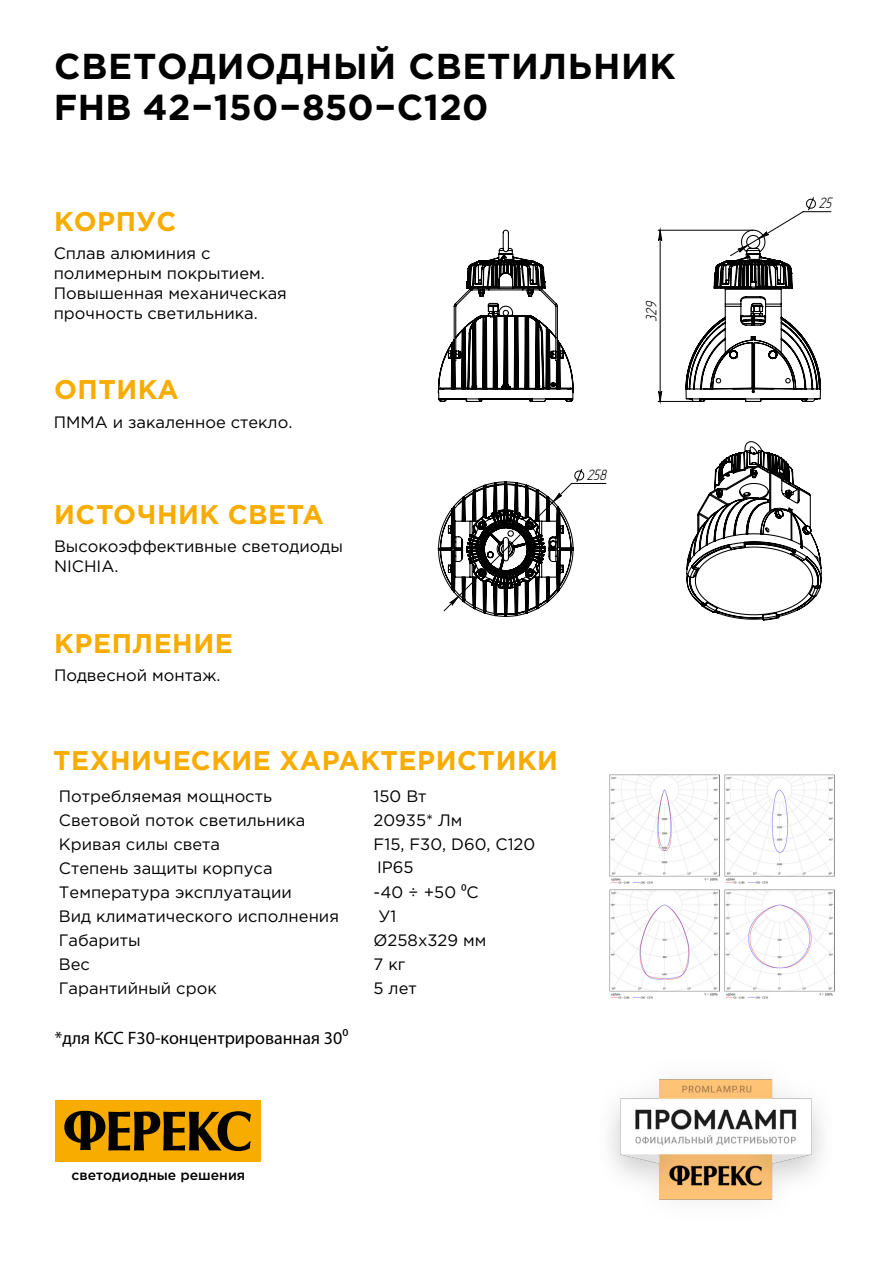
<style>
.page{position:relative;width:893px;height:1263px;background:#fff}
.page>*{position:absolute;margin:0;border:0;box-sizing:border-box;transform-origin:0 0}
.t1{font:700 36px/41.1px "Gotham Pro";letter-spacing:.02em;color:#010101}
.t2{font:700 27px "Gotham Pro";letter-spacing:.02em;color:#f8ac00}
.t3{font:18px "Myriad Pro";color:#010101}
.t4{font:16.5px/19.8px "Gotham Pro";color:#010101}
.t5{font:italic 15.15px "GOST 2.304 81 type A";color:#010101}
.t6{font:500 13.95px "Gotham Pro";color:#010101}
.s1{font-family:"Myriad Pro"}
</style>
<div class="page">
<div style="left:55px;top:1100px;width:205px;height:62px;background:#f8ac00"></div>
<svg style="left:64px;top:1111px;width:187px;height:40px"></svg>
<img style="left:724px;top:889px;width:110px;height:110px">
<img style="left:609px;top:889px;width:110px;height:110px">
<img style="left:609px;top:775px;width:110px;height:109px">
<img style="left:724px;top:775px;width:110px;height:109px">
<svg style="left:806px;top:197px;width:10px;height:14px"></svg>
<hr style="left:658px;top:230px;width:95px;height:1px;background:#010101">
<svg style="left:657px;top:228px;width:6px;height:176px"></svg>
<svg style="left:437px;top:229px;width:137px;height:173px"></svg>
<svg style="left:685px;top:229px;width:136px;height:173px"></svg>
<svg style="left:437px;top:469px;width:147px;height:148px"></svg>
<svg style="left:686px;top:441px;width:136px;height:180px"></svg>
<img style="left:610px;top:1079px;width:212px;height:121px">
<h1 class="t1" style="left:54px;top:45px;width:623px">СВЕТОДИОДНЫЙ СВЕТИЛЬНИК<br>FHB 42−150−850−C120</h1>
<h2 class="t2" style="left:54px;top:206px;width:124px">КОРПУС</h2>
<p class="t4" style="left:54px;top:244px;width:235px">Сплав алюминия с полимерным покрытием.<br>Повышенная механическая прочность светильника.</p>
<h2 class="t2" style="left:54px;top:374px;width:126px">ОПТИКА</h2>
<p class="t4" style="left:54px;top:412px;width:240px">ПММА и закаленное стекло.</p>
<h2 class="t2" style="left:54px;top:498px;width:271px">ИСТОЧНИК СВЕТА</h2>
<p class="t4" style="left:54px;top:536px;width:291px">Высокоэффективные светодиоды<br>NICHIA.</p>
<h2 class="t2" style="left:54px;top:627px;width:180px">КРЕПЛЕНИЕ</h2>
<p class="t4" style="left:54px;top:665px;width:168px">Подвесной монтаж.</p>
<h2 class="t2" style="left:53px;top:744px;width:506px">ТЕХНИЧЕСКИЕ ХАРАКТЕРИСТИКИ</h2>
<p class="t4" style="left:59px;top:784px;width:248px;line-height:24px">Потребляемая мощность<br>Световой поток светильника<br>Кривая силы света<br>Степень защиты корпуса</p>
<p class="t4" style="left:374px;top:784px;width:163px;line-height:23.7px">150 Вт<br>20935* Лм<br>F15, F30, D60, C120<br>IP65</p>
<p class="t4" style="left:59px;top:882px;width:234px">Температура эксплуатации</p>
<p class="t4" style="left:374px;top:882px;width:107px">-40 ÷ +50 <span class="s1">0</span>С</p>
<p class="t4" style="left:59px;top:906px;width:282px">Вид климатического исполнения</p>
<p class="t4" style="left:379px;top:906px;width:19px">У1</p>
<p class="t4" style="left:59px;top:930px;width:83px">Габариты</p>
<p class="t4" style="left:374px;top:930px;width:114px">Ø258x329 мм</p>
<p class="t4" style="left:59px;top:954px;width:33px">Вес</p>
<p class="t4" style="left:374px;top:954px;width:33px">7 кг</p>
<p class="t4" style="left:59px;top:978px;width:159px">Гарантийный срок</p>
<p class="t4" style="left:374px;top:978px;width:45px">5 лет</p>
<p class="t3" style="left:55px;top:1027px;width:295px">*для КСС F30-концентрированная 300</p>
<p class="t5" style="left:587px;top:467px;width:25px">258</p>
<p class="t5" style="left:644px;top:322px;width:25px;rotate:-90deg">329</p>
<p class="t6" style="left:72px;top:1167px;width:175px">светодиодные решения</p>
<p class="t5" style="left:818px;top:195px;width:18px">25</p>
</div>
